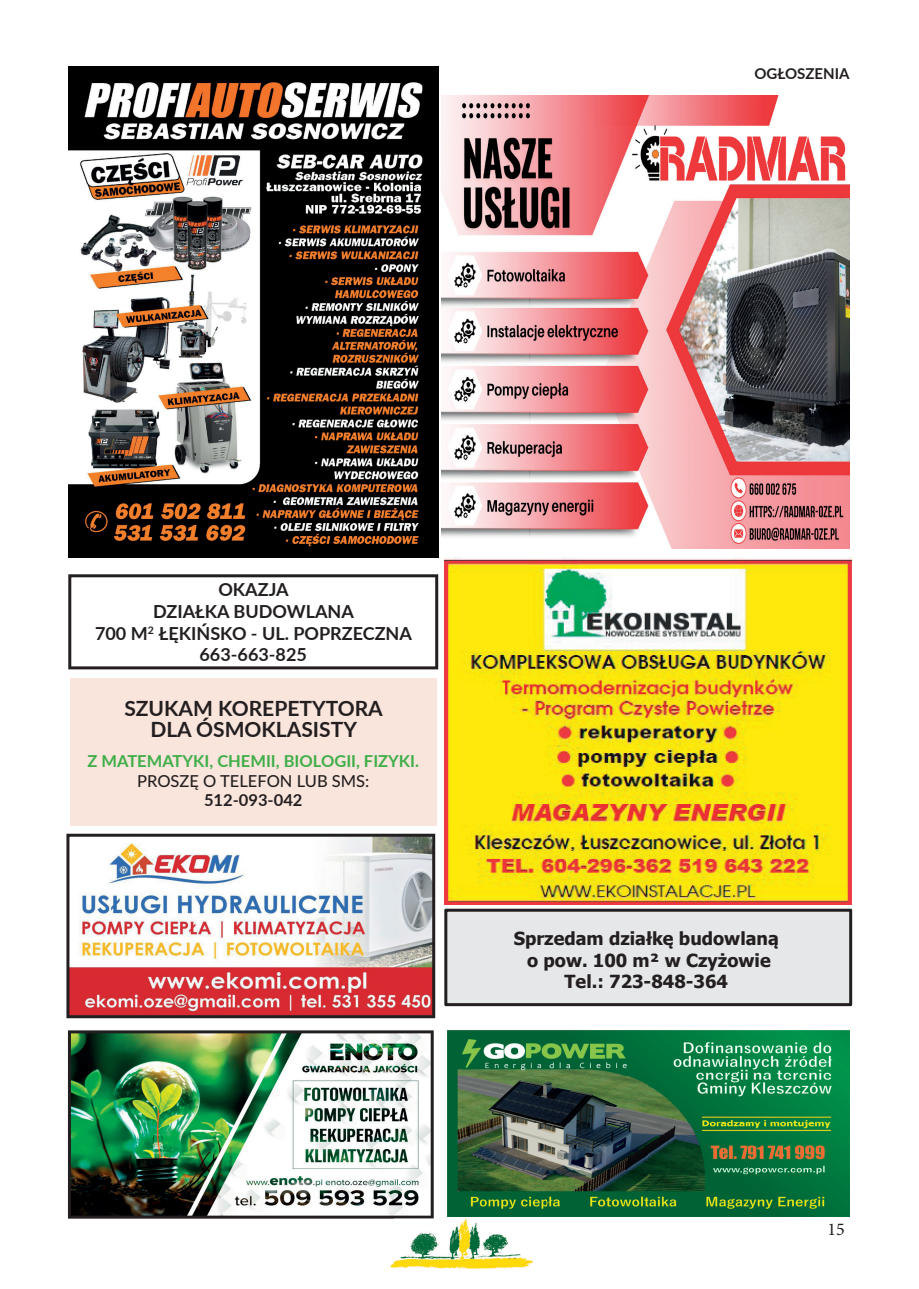
<style>
.page{position:relative;width:919px;height:1289px;background:#fff}
.page>*{position:absolute;margin:0;border:0;box-sizing:border-box;transform-origin:0 0}
.t1{font:700 21px/21px "Lato";color:#231f20;text-align:center}
.t2{font:700 18px/21.6px "Lato";color:#231f20;text-align:center}
.t3{font:700 18px/21.6px "Tahoma";color:#231f20;text-align:center}
.t4{font:18px "Minion Pro";color:#231f20}
.t5{font:700 16.5px "Lato";color:#40ae49}
.t6{font:500 16.5px "Lato";color:#231f20}
.t7{font:700 16.5px "Lato";color:#231f20}
.t8{font:700 15px "Lato";color:#231f20}
</style>
<div class="page">
<img style="left:390px;top:1262px;width:140px;height:6px">
<img style="left:441px;top:95px;width:408px;height:454px">
<div style="left:70px;top:678px;width:366px;height:147px;background:#f9e5dc"></div>
<img style="left:444px;top:557px;width:408px;height:347px">
<img style="left:66px;top:833px;width:369px;height:185px">
<img style="left:68px;top:1030px;width:365px;height:188px">
<img style="left:394px;top:1218px;width:140px;height:46px">
<img style="left:394px;top:1222px;width:136px;height:43px">
<svg style="left:68px;top:574px;width:370px;height:95px"></svg>
<svg style="left:444px;top:908px;width:408px;height:98px;background:#d8d8da"></svg>
<img style="left:68px;top:67px;width:370px;height:490px">
<img style="left:447px;top:1030px;width:402px;height:186px">
<p class="t8" style="left:754px;top:62px;width:97px">OGŁOSZENIA</p>
<p class="t2" style="left:95px;top:578px;width:318px">OKAZJA<br>DZIAŁKA BUDOWLANA<br>700 M<sup>2</sup> ŁĘKIŃSKO - UL. POPRZECZNA<br>663-663-825</p>
<p class="t1" style="left:124px;top:696px;width:260px">SZUKAM KOREPETYTORA<br>DLA ÓSMOKLASISTY</p>
<p class="t5" style="left:87px;top:748px;width:333px">Z MATEMATYKI, CHEMII, BIOLOGII, FIZYKI.</p>
<p class="t6" style="left:137px;top:768px;width:234px">PROSZĘ O TELEFON LUB SMS:</p>
<p class="t7" style="left:204px;top:788px;width:100px">512-093-042</p>
<p class="t3" style="left:513px;top:928px;width:266px">Sprzedam działkę budowlaną o pow. 100 m² w Czyżowie<br>Tel.: 723-848-364</p>
<p class="t4" style="left:827px;top:1217px;width:19px">15</p>
</div>
